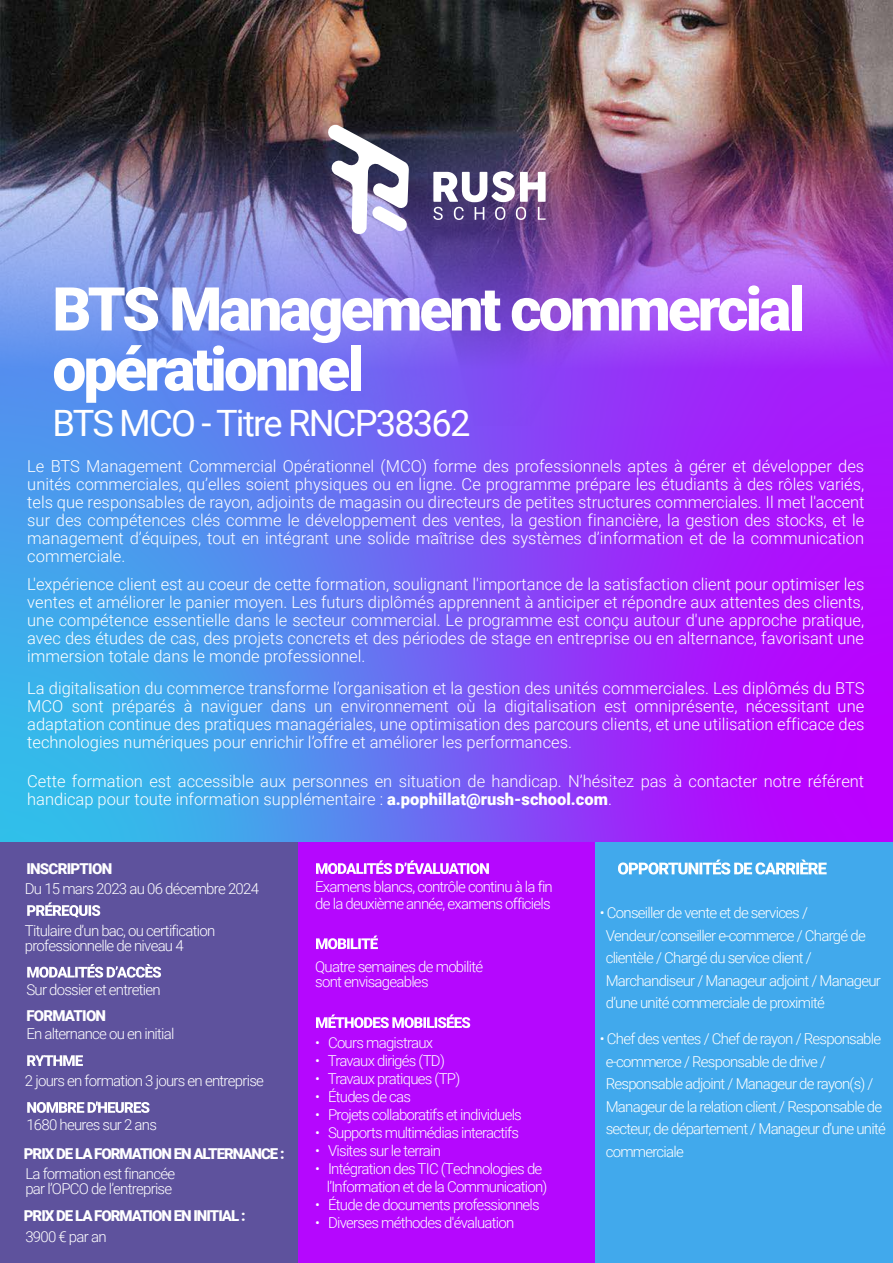
<style>
.page{position:relative;width:893px;height:1263px;background:#fff}
.page>*{position:absolute;margin:0;border:0;box-sizing:border-box;transform-origin:0 0}
.t1{font:900 60.45px/60px "Roboto";letter-spacing:-.05em;color:#fff}
.t2{font:36.3px "Roboto";letter-spacing:-.05em;color:#fff}
.t3{font:300 16.5px/18px "Roboto";color:#fff;text-align:justify}
.t4{font:300 15px/22.5px "Roboto";letter-spacing:-.05em;color:#fff}
.t5{font:900 15px "Roboto";letter-spacing:-.065em;color:#fff}
.s1{font-weight:900}
</style>
<div class="page">
<svg style="left:0;top:425px;width:893px;height:417px;background:#775bf4"></svg>
<img style="left:0;top:0;width:893px;height:425px">
<svg style="left:327px;top:125px;width:82px;height:109px"></svg>
<svg style="left:433px;top:171px;width:113px;height:49px"></svg>
<div style="left:0;top:842px;width:298px;height:421px;background:#5e529d"></div>
<div style="left:298px;top:842px;width:298px;height:421px;background:#b507fe"></div>
<div style="left:596px;top:842px;width:297px;height:421px;background:#41a9ec"></div>
<svg style="left:316px;top:935px;width:62px;height:14px"></svg>
<svg style="left:316px;top:1014px;width:154px;height:14px"></svg>
<svg style="left:27px;top:902px;width:73px;height:16px"></svg>
<svg style="left:27px;top:964px;width:134px;height:14px"></svg>
<svg style="left:27px;top:1101px;width:122px;height:12px"></svg>
<svg style="left:316px;top:860px;width:173px;height:14px"></svg>
<svg style="left:618px;top:859px;width:209px;height:15px"></svg>
<svg style="left:27px;top:1055px;width:56px;height:11px"></svg>
<h1 class="t1" style="left:52px;top:277px;width:754px">BTS Management commercial opérationnel</h1>
<h2 class="t2" style="left:52px;top:398px;width:420px">BTS MCO - Titre RNCP38362</h2>
<p class="t3" style="left:27px;top:457px;width:839px">Le BTS Management Commercial Opérationnel (MCO) forme des professionnels aptes à gérer et développer des unités commerciales, qu’elles soient physiques ou en ligne. Ce programme prépare les étudiants à des rôles variés, tels que responsables de rayon, adjoints de magasin ou directeurs de petites structures commerciales. Il met l'accent sur des compétences clés comme le développement des ventes, la gestion financière, la gestion des stocks, et le management d’équipes, tout en intégrant une solide maîtrise des systèmes d’information et de la communication commerciale.</p>
<p class="t3" style="left:27px;top:575px;width:839px">L'expérience client est au coeur de cette formation, soulignant l'importance de la satisfaction client pour optimiser les ventes et améliorer le panier moyen. Les futurs diplômés apprennent à anticiper et répondre aux attentes des clients, une compétence essentielle dans le secteur commercial. Le programme est conçu autour d'une approche pratique, avec des études de cas, des projets concrets et des périodes de stage en entreprise ou en alternance, favorisant une immersion totale dans le monde professionnel.</p>
<p class="t3" style="left:27px;top:678px;width:839px">La digitalisation du commerce transforme l’organisation et la gestion des unités commerciales. Les diplômés du BTS MCO sont préparés à naviguer dans un environnement où la digitalisation est omniprésente, nécessitant une adaptation continue des pratiques managériales, une optimisation des parcours clients, et une utilisation efficace des technologies numériques pour enrichir l’offre et améliorer les performances.</p>
<p class="t3" style="left:27px;top:771px;width:838px">Cette formation est accessible aux personnes en situation de handicap. N’hésitez pas à contacter notre référent handicap pour toute information supplémentaire : <span class="s1">a.pophillat@rush-school.com</span>.</p>
<p class="t5" style="left:26px;top:858px;width:87px">INSCRIPTION</p>
<p class="t4" style="left:25px;top:877px;width:236px">Du 15 mars 2023 au 06 décembre 2024</p>
<p class="t4" style="left:25px;top:923px;width:192px;line-height:14.7px">Titulaire d’un bac, ou certification professionnelle de niveau 4</p>
<p class="t4" style="left:26px;top:978px;width:136px">Sur dossier et entretien</p>
<p class="t5" style="left:26px;top:1005px;width:81px">FORMATION</p>
<p class="t4" style="left:26px;top:1021px;width:150px">En alternance ou en initial</p>
<p class="t4" style="left:25px;top:1069px;width:241px">2 jours en formation 3 jours en entreprise</p>
<p class="t4" style="left:26px;top:1113px;width:132px">1680 heures sur 2 ans</p>
<p class="t5" style="left:24px;top:1143px;width:262px">PRIX DE LA FORMATION EN ALTERNANCE :</p>
<p class="t4" style="left:25px;top:1166px;width:151px;line-height:14.7px">La formation est financée par l’OPCO de l’entreprise</p>
<p class="t5" style="left:24px;top:1205px;width:223px">PRIX DE LA FORMATION EN INITIAL :</p>
<p class="t4" style="left:25px;top:1224px;width:83px">3900 € par an</p>
<p class="t4" style="left:315px;top:878px;width:239px;line-height:16.5px">Examens blancs, contrôle continu à la fin de la deuxième année, examens officiels</p>
<p class="t4" style="left:315px;top:958px;width:169px;line-height:15px">Quatre semaines de mobilité sont envisageables</p>
<p class="t4" style="left:315px;top:1030px;width:120px">• Cours magistraux</p>
<p class="t4" style="left:315px;top:1048px;width:131px">• Travaux dirigés (TD)</p>
<p class="t4" style="left:315px;top:1066px;width:147px">• Travaux pratiques (TP)</p>
<p class="t4" style="left:315px;top:1084px;width:97px">• Études de cas</p>
<p class="t4" style="left:315px;top:1102px;width:208px">• Projets collaboratifs et individuels</p>
<p class="t4" style="left:315px;top:1120px;width:205px">• Supports multimédias interactifs</p>
<p class="t4" style="left:315px;top:1138px;width:127px">• Visites sur le terrain</p>
<p class="t4" style="left:327px;top:1159px;width:222px;line-height:18px;text-indent:-12px">• Intégration des TIC (Technologies de l’Information et de la Communication)</p>
<p class="t4" style="left:315px;top:1192px;width:226px">• Étude de documents professionnels</p>
<p class="t4" style="left:315px;top:1210px;width:201px">• Diverses méthodes d'évaluation</p>
<p class="t4" style="left:606px;top:901px;width:277px;text-indent:-6px">• Conseiller de vente et de services / Vendeur/conseiller e-commerce / Chargé de clientèle / Chargé du service client / Marchandiseur / Manageur adjoint / Manageur d’une unité commerciale de proximité</p>
<p class="t4" style="left:606px;top:1027px;width:282px;text-indent:-6px">• Chef des ventes / Chef de rayon / Responsable e-commerce / Responsable de drive / Responsable adjoint / Manageur de rayon(s) / Manageur de la relation client / Responsable de secteur, de département / Manageur d’une unité commerciale</p>
</div>
